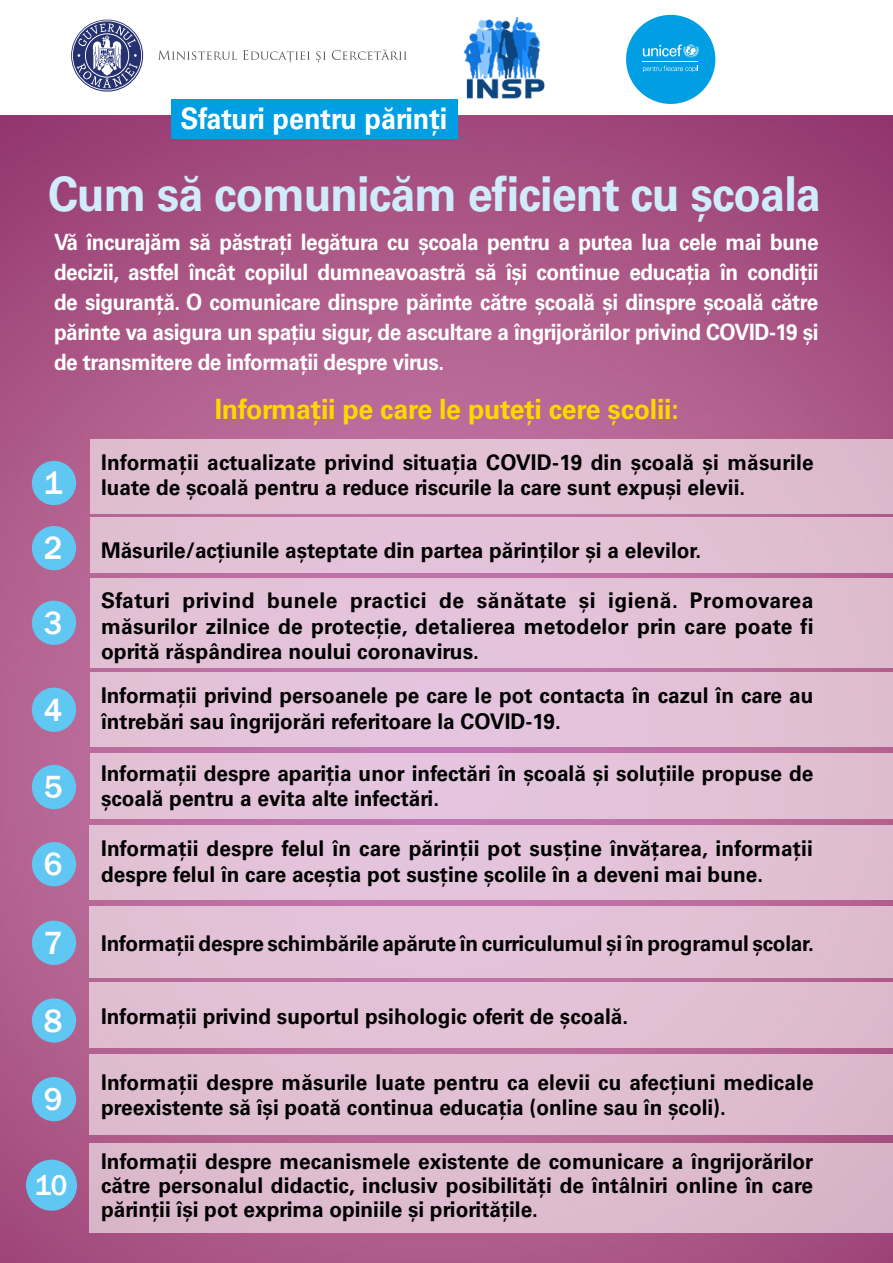
<style>
.page{position:relative;width:893px;height:1263px;background:#fff}
.page>*{position:absolute;margin:0;border:0;box-sizing:border-box;transform-origin:0 0}
.t1{font:700 48.15px "Univers LT Pro 65";letter-spacing:-.02em;color:#d0ebfc;scale:.93 1}
.t2{font:500 33px/65.1px "Franklin Gothic";color:#fff;scale:.96 1}
.t3{font:700 29.7px "Univers LT Pro 65";color:#fff;scale:.91 1}
.t4{font:500 29.4px "Franklin Gothic";color:#fff;scale:.96 1}
.t5{font:700 27.75px "Univers LT Pro 65";letter-spacing:-.01em;color:#ffd600;scale:.96 1}
.t6{font:700 22.5px/30px "Univers LT Pro 65";letter-spacing:-.02em;color:#fff;text-align:justify;scale:.93 1}
.t7{font:700 21.6px/25.2px "Univers LT Pro 65";color:#000;scale:.96 1}
.t8{font:700 21.6px/25.2px "Univers LT Pro 65";color:#000;text-align:justify}
</style>
<div class="page">
<img style="left:0;top:115px;width:893px;height:1148px">
<div style="left:90px;top:439px;width:803px;height:75px;background:#e1c0d4"></div>
<div style="left:90px;top:578px;width:803px;height:89px;background:#e3c2d8"></div>
<div style="left:90px;top:672px;width:803px;height:75px;background:#e3c3da"></div>
<div style="left:90px;top:753px;width:803px;height:66px;background:#e3c3da"></div>
<div style="left:89px;top:825px;width:804px;height:74px;background:#e3c2d9"></div>
<div style="left:89px;top:906px;width:804px;height:71px;background:#e3c2d7"></div>
<div style="left:89px;top:982px;width:804px;height:66px;background:#e1c0d5"></div>
<div style="left:89px;top:1054px;width:804px;height:80px;background:#e0bed2"></div>
<div style="left:89px;top:1143px;width:804px;height:89px;background:#ddbace"></div>
<div style="left:90px;top:518px;width:803px;height:55px;background:#e3c2d7"></div>
<div style="left:626px;top:15px;width:89px;height:89px;background:#009fe3;border-radius:50%"></div>
<svg style="left:643px;top:45px;width:56px;height:13px"></svg>
<hr style="left:643px;top:62px;width:55px;height:1px;background:#fff">
<svg style="left:643px;top:66px;width:55px;height:6px"></svg>
<div style="left:32px;top:461px;width:44px;height:44px;background:#60c6f2;border-radius:50%"></div>
<div style="left:32px;top:526px;width:44px;height:44px;background:#60c6f2;border-radius:50%"></div>
<div style="left:32px;top:601px;width:44px;height:44px;background:#60c6f2;border-radius:50%"></div>
<div style="left:32px;top:688px;width:44px;height:44px;background:#60c6f2;border-radius:50%"></div>
<div style="left:32px;top:765px;width:44px;height:44px;background:#60c6f2;border-radius:50%"></div>
<div style="left:32px;top:842px;width:44px;height:44px;background:#60c6f2;border-radius:50%"></div>
<div style="left:32px;top:921px;width:44px;height:44px;background:#60c6f2;border-radius:50%"></div>
<div style="left:32px;top:998px;width:44px;height:45px;background:#60c6f2;border-radius:50%"></div>
<div style="left:32px;top:1077px;width:44px;height:44px;background:#60c6f2;border-radius:50%"></div>
<div style="left:26px;top:1160px;width:51px;height:51px;background:#60c6f2;border-radius:50%"></div>
<svg style="left:158px;top:50px;width:152px;height:13px"></svg>
<svg style="left:316px;top:49px;width:91px;height:14px"></svg>
<svg style="left:71px;top:19px;width:73px;height:73px"></svg>
<img style="left:464px;top:18px;width:81px;height:81px">
<div style="left:171px;top:100px;width:286px;height:39px;background:#009fe3"></div>
<h3 class="t3" style="left:181px;top:101px;width:295px">Sfaturi pentru părinți</h3>
<h1 class="t1" style="left:48px;top:165px;width:833px">Cum să comunicăm eficient cu școala</h1>
<p class="t6" style="left:54px;top:228px;width:824px">Vă încurajăm să păstrați legătura cu școala pentru a putea lua cele mai bune decizii, astfel încât copilul dumneavoastră să își continue educația în condiții de siguranță. O comunicare dinspre părinte către școală și dinspre școală către părinte va asigura un spațiu sigur, de ascultare a îngrijorărilor privind COVID-19 și de transmitere de informații despre virus.</p>
<h2 class="t2" style="left:44px;top:451px;width:21px">1<br>2</h2>
<h2 class="t2" style="left:44px;top:591px;width:21px">3</h2>
<h2 class="t2" style="left:44px;top:678px;width:21px">4</h2>
<h2 class="t2" style="left:44px;top:755px;width:21px">5</h2>
<h2 class="t2" style="left:44px;top:832px;width:21px">6</h2>
<h2 class="t2" style="left:44px;top:911px;width:21px">7</h2>
<h2 class="t2" style="left:44px;top:988px;width:21px">8</h2>
<h2 class="t2" style="left:44px;top:1067px;width:21px">9</h2>
<h3 class="t4" style="left:35px;top:1167px;width:35px">10</h3>
<p class="t5" style="left:215px;top:393px;width:485px">Informații pe care le puteți cere școlii:</p>
<p class="t7" style="left:101px;top:449px;width:744px">Informații actualizate privind situația COVID-19 din școală și măsurile luate de școală pentru a reduce riscurile la care sunt expuși elevii.</p>
<p class="t7" style="left:101px;top:538px;width:627px">Măsurile/acțiunile așteptate din partea părinților și a elevilor.</p>
<p class="t8" style="left:101px;top:588px;width:714px">Sfaturi privind bunele practici de sănătate și igienă. Promovarea măsurilor zilnice de protecție, detalierea metodelor prin care poate fi oprită răspândirea noului coronavirus.</p>
<p class="t7" style="left:101px;top:683px;width:743px">Informații privind persoanele pe care le pot contacta în cazul în care au întrebări sau îngrijorări referitoare la COVID-19.</p>
<p class="t7" style="left:101px;top:761px;width:743px">Informații despre apariția unor infectări în școală și soluțiile propuse de școală pentru a evita alte infectări.</p>
<p class="t7" style="left:101px;top:836px;width:743px">Informații despre felul în care părinții pot susține învățarea, informații despre felul în care aceștia pot susține școlile în a deveni mai bune.</p>
<p class="t7" style="left:101px;top:931px;width:744px">Informații despre schimbările apărute în curriculumul și în programul școlar.</p>
<p class="t7" style="left:101px;top:1004px;width:550px">Informații privind suportul psihologic oferit de școală.</p>
<p class="t7" style="left:101px;top:1070px;width:744px">Informații despre măsurile luate pentru ca elevii cu afecțiuni medicale preexistente să își poată continua educația (online sau în școli).</p>
<p class="t7" style="left:101px;top:1149px;width:743px;line-height:24px;text-align:justify">Informații despre mecanismele existente de comunicare a îngrijorărilor către personalul didactic, inclusiv posibilități de întâlniri online în care părinții își pot exprima opiniile și prioritățile.</p>
</div>
